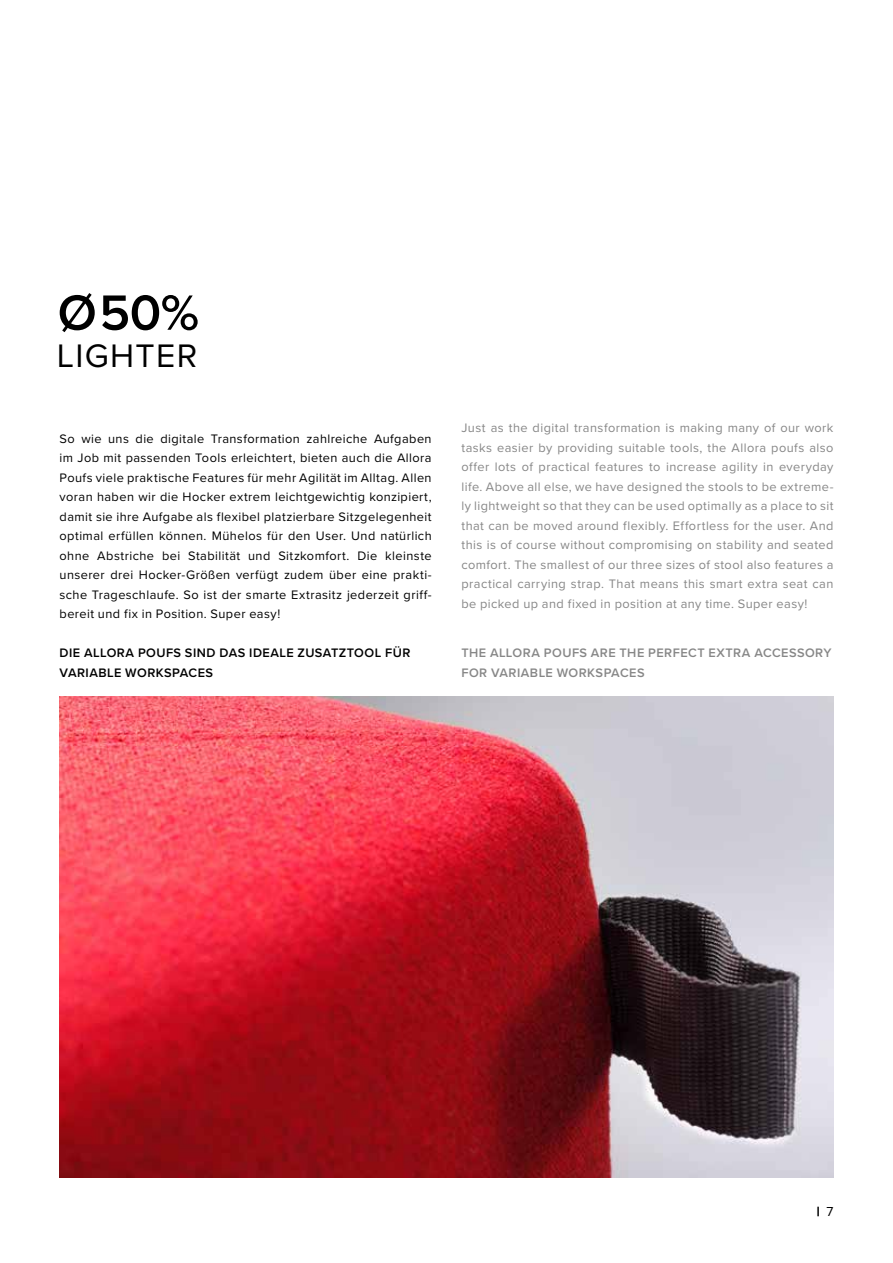
<style>
.page{position:relative;width:893px;height:1263px;background:#fff}
.page>*{position:absolute;margin:0;border:0;box-sizing:border-box;transform-origin:0 0}
.t1{font:600 51.3px "Proxima Nova";color:#000}
.t2{font:33.75px "Proxima Nova";letter-spacing:.04em;color:#000}
.t3{font:900 13.5px "Proxima Nova";color:#000}
.t4{font:12.75px/19.5px "Proxima Nova";letter-spacing:.035em;color:#878787;text-align:justify}
.t5{font:12.75px/19.5px "Proxima Nova";letter-spacing:.035em;color:#000;text-align:justify}
.t6{font:600 12.75px/19.5px "Proxima Nova";letter-spacing:.04em;color:#878787}
.t7{font:600 12.75px/19.5px "Proxima Nova";letter-spacing:.04em;color:#000}
.s1{font-weight:400}
</style>
<div class="page">
<img style="left:60px;top:696px;width:773px;height:482px">
<h1 class="t1" style="left:58px;top:274px;width:143px">Ø 50%</h1>
<h2 class="t2" style="left:57px;top:330px;width:142px">LIGHTER</h2>
<p class="t5" style="left:60px;top:428px;width:374px">So wie uns die digitale Transformation zahlreiche Aufgaben im Job mit passenden Tools erleichtert, bieten auch die Allora Poufs viele praktische Features für mehr Agilität im Alltag. Allen voran haben wir die Hocker extrem leichtgewichtig konzipiert, damit sie ihre Aufgabe als flexibel platzierbare Sitzgelegenheit optimal erfüllen können. Mühelos für den User. Und natürlich ohne Abstriche bei Stabilität und Sitzkomfort. Die kleinste unserer drei Hocker-Größen verfügt zudem über eine prakti&shy;sche Trageschlaufe. So ist der smarte Extrasitz jederzeit griff&shy;bereit und fix in Position. Super easy!</p>
<p class="t7" style="left:60px;top:643px;width:352px">DIE ALLORA POUFS SIND DAS IDEALE ZUSATZTOOL FÜR<br>VARIABLE WORKSPACES</p>
<p class="t4" style="left:461px;top:418px;width:374px">Just as the digital transformation is making many of our work tasks easier by providing suitable tools, the Allora poufs also offer lots of practical features to increase agility in everyday life. Above all else, we have designed the stools to be extreme&shy;ly lightweight so that they can be used optimally as a place to sit that can be moved around flexibly. Effortless for the user. And this is of course without compromising on stability and seated comfort. The smallest of our three sizes of stool also features a practical carrying strap. That means this smart extra seat can be picked up and fixed in position at any time. Super easy!</p>
<p class="t6" style="left:461px;top:643px;width:372px">THE ALLORA POUFS ARE THE PERFECT EXTRA ACCESSORY<br>FOR VARIABLE WORKSPACES</p>
<p class="t3" style="left:817px;top:1201px;width:18px">| <span class="s1">7</span></p>
</div>
